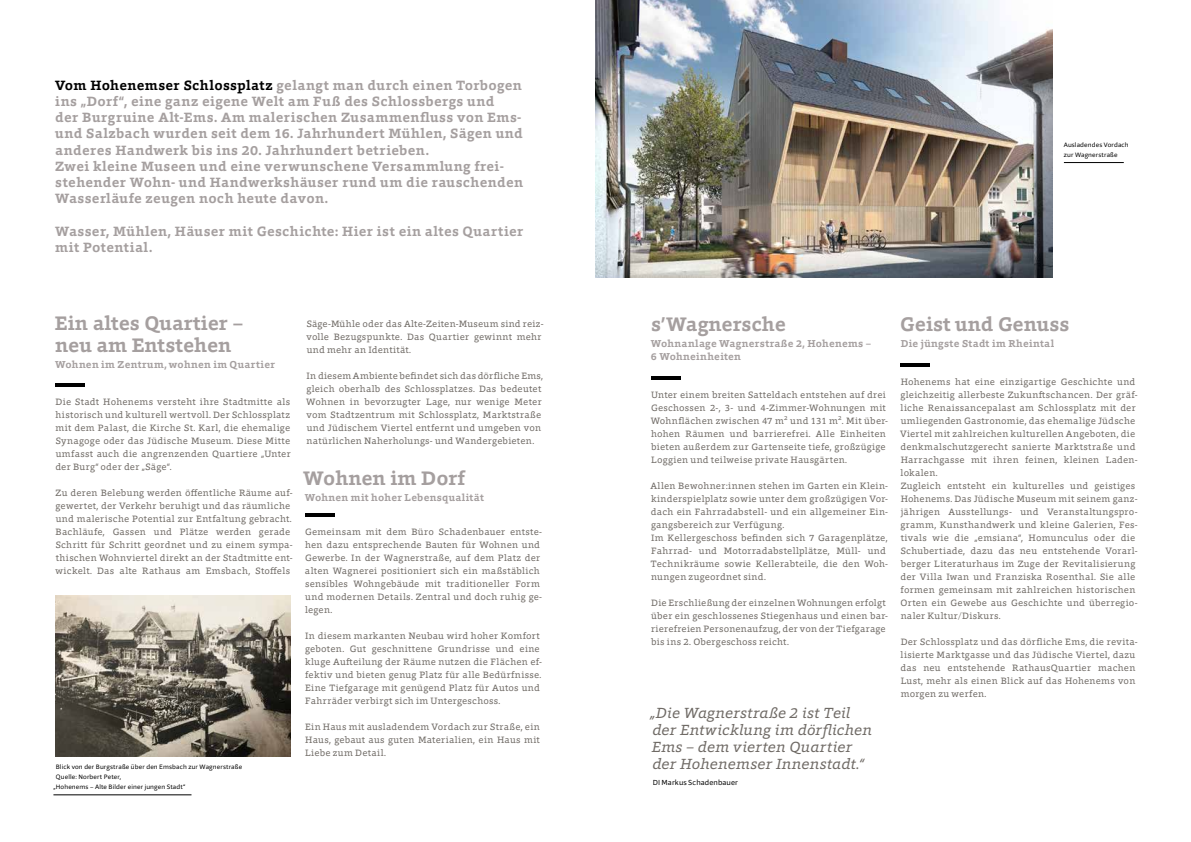
<style>
.page{position:relative;width:1191px;height:842px;background:#fff}
.page>*{position:absolute;margin:0;border:0;box-sizing:border-box;transform-origin:0 0}
.t1{font:700 20px/21.5px "Foro";color:#a59f9f}
.t2{font:italic 15px/17.2px "Foro";letter-spacing:.01em;color:#6f6a65}
.t3{font:700 13.8px/16.3px "Foro";letter-spacing:.03em;color:#a59f9f}
.t4{font:700 10.2px/13px "Foro";letter-spacing:.03em;color:#a59f9f}
.t5{font:9.4px/13px "Foro";letter-spacing:.03em;color:#6f6a65}
.t6{font:7.5px "Foro Sans";letter-spacing:.02em;color:#000}
.t7{font:6.5px/10px "Foro Sans";letter-spacing:.025em;color:#000}
.s1{color:#000}
</style>
<div class="page">
<hr style="left:55px;top:383px;width:30px;height:4px;background:#000">
<hr style="left:900px;top:364px;width:30px;height:3px;background:#000">
<img style="left:55px;top:595px;width:236px;height:162px">
<img style="left:595px;top:0;width:457px;height:278px">
<hr style="left:1064px;top:162px;width:59px;height:1px;background:#000">
<hr style="left:53px;top:795px;width:138px;height:1px;background:#000">
<hr style="left:305px;top:513px;width:29px;height:4px;background:#000">
<hr style="left:651px;top:376px;width:29px;height:4px;background:#000">
<p class="t3" style="left:55px;top:76px;width:469px"><span class="s1">Vom Hohenemser Schlossplatz</span> gelangt man durch einen Torbogen ins „Dorf“, eine ganz eigene Welt am Fuß des Schlossbergs und<br>der Burgruine Alt-Ems. Am malerischen Zusammenfluss von Ems&shy;und Salzbach wurden seit dem 16. Jahrhundert Mühlen, Sägen und anderes Handwerk bis ins 20. Jahrhundert betrieben.<br>Zwei kleine Museen und eine verwunschene Versammlung frei&shy;stehender Wohn- und Handwerkshäuser rund um die rauschenden Wasserläufe zeugen noch heute davon.</p>
<h3 class="t3" style="left:55px;top:223px;width:470px">Wasser, Mühlen, Häuser mit Geschichte: Hier ist ein altes Quartier mit Potential.</h3>
<h1 class="t1" style="left:55px;top:312px;width:190px">Ein altes Quartier – neu am Entstehen</h1>
<p class="t4" style="left:55px;top:357px;width:221px">Wohnen im Zentrum, wohnen im Quartier</p>
<p class="t5" style="left:55px;top:395px;width:237px;text-align:justify">Die Stadt Hohenems versteht ihre Stadtmitte als historisch und kulturell wertvoll. Der Schlossplatz mit dem Palast, die Kirche St. Karl, die ehemalige Synagoge oder das Jüdische Museum. Diese Mitte umfasst auch die angrenzenden Quartiere „Unter der Burg“ oder der „Säge“.</p>
<p class="t5" style="left:55px;top:486px;width:239px">Zu deren Belebung werden öffentliche Räume auf&shy;gewertet, der Verkehr beruhigt und das räumliche und malerische Potential zur Entfaltung gebracht.<br>Bachläufe, Gassen und Plätze werden gerade Schritt für Schritt geordnet und zu einem sympa&shy;thischen Wohnviertel direkt an der Stadtmitte ent&shy;wickelt. Das alte Rathaus am Emsbach, Stoffels</p>
<p class="t7" style="left:56px;top:761px;width:188px">Blick von der Burgstraße über den Emsbach zur Wagnerstraße</p>
<p class="t7" style="left:56px;top:771px;width:67px">Quelle: Norbert Peter,</p>
<p class="t7" style="left:53px;top:781px;width:133px">„Hohenems – Alte Bilder einer jungen Stadt“</p>
<p class="t5" style="left:306px;top:317px;width:239px">Säge-Mühle oder das Alte-Zeiten-Museum sind reiz&shy;volle Bezugspunkte. Das Quartier gewinnt mehr und mehr an Identität.</p>
<p class="t5" style="left:306px;top:369px;width:238px">In diesem Ambiente befindet sich das dörfliche Ems, gleich oberhalb des Schlossplatzes. Das bedeutet Wohnen in bevorzugter Lage, nur wenige Meter vom Stadtzentrum mit Schlossplatz, Marktstraße und Jüdischem Viertel entfernt und umgeben von natürlichen Naherholungs- und Wandergebieten.</p>
<h1 class="t1" style="left:303px;top:467px;width:163px">Wohnen im Dorf</h1>
<p class="t4" style="left:305px;top:490px;width:181px">Wohnen mit hoher Lebensqualität</p>
<p class="t5" style="left:305px;top:525px;width:239px">Gemeinsam mit dem Büro Schadenbauer entste&shy;hen dazu entsprechende Bauten für Wohnen und Gewerbe. In der Wagnerstraße, auf dem Platz der alten Wagnerei positioniert sich ein maßstäblich sensibles Wohngebäude mit traditioneller Form und modernen Details. Zentral und doch ruhig ge&shy;legen.</p>
<p class="t5" style="left:305px;top:629px;width:239px">In diesem markanten Neubau wird hoher Komfort geboten. Gut geschnittene Grundrisse und eine kluge Aufteilung der Räume nutzen die Flächen ef&shy;fektiv und bieten genug Platz für alle Bedürfnisse.<br>Eine Tiefgarage mit genügend Platz für Autos und Fahrräder verbirgt sich im Untergeschoss.</p>
<p class="t5" style="left:305px;top:720px;width:236px;text-align:justify">Ein Haus mit ausladendem Vordach zur Straße, ein Haus, gebaut aus guten Materialien, ein Haus mit Liebe zum Detail.</p>
<p class="t7" style="left:1063px;top:139px;width:66px">Ausladendes Vordach zur Wagnerstraße</p>
<h1 class="t1" style="left:651px;top:313px;width:136px">s’Wagnersche</h1>
<p class="t4" style="left:651px;top:337px;width:222px">Wohnanlage Wagnerstraße 2, Hohenems –<br>6 Wohneinheiten</p>
<p class="t5" style="left:651px;top:388px;width:239px">Unter einem breiten Satteldach entstehen auf drei Geschossen 2-, 3- und 4-Zimmer-Wohnungen mit Wohnflächen zwischen 47 m² und 131 m². Mit über&shy;hohen Räumen und barrierefrei. Alle Einheiten bieten außerdem zur Gartenseite tiefe, großzügige Loggien und teilweise private Hausgärten.</p>
<p class="t5" style="left:650px;top:479px;width:239px">Allen Bewohner:innen stehen im Garten ein Klein&shy;kinderspielplatz sowie unter dem großzügigen Vor&shy;dach ein Fahrradabstell- und ein allgemeiner Ein&shy;gangsbereich zur Verfügung.<br>Im Kellergeschoss befinden sich 7 Garagenplätze, Fahrrad- und Motorradabstellplätze, Müll- und Technikräume sowie Kellerabteile, die den Woh&shy;nungen zugeordnet sind.</p>
<p class="t5" style="left:651px;top:596px;width:238px">Die Erschließung der einzelnen Wohnungen erfolgt über ein geschlossenes Stiegenhaus und einen bar&shy;rierefreien Personenaufzug, der von der Tiefgarage bis ins 2. Obergeschoss reicht.</p>
<h2 class="t2" style="left:650px;top:704px;width:223px">„Die Wagnerstraße 2 ist Teil der Entwicklung im dörflichen<br>Ems – dem vierten Quartier der Hohenemser Innenstadt.“</h2>
<p class="t6" style="left:652px;top:778px;width:87px">DI Markus Schadenbauer</p>
<h1 class="t1" style="left:900px;top:313px;width:171px">Geist und Genuss</h1>
<p class="t4" style="left:900px;top:337px;width:155px">Die jüngste Stadt im Rheintal</p>
<p class="t5" style="left:900px;top:375px;width:239px">Hohenems hat eine einzigartige Geschichte und gleichzeitig allerbeste Zukunftschancen. Der gräf&shy;liche Renaissancepalast am Schlossplatz mit der umliegenden Gastronomie, das ehemalige Jüdsche Viertel mit zahlreichen kulturellen Angeboten, die denkmalschutzgerecht sanierte Marktstraße und Harrachgasse mit ihren feinen, kleinen Laden&shy;lokalen.<br>Zugleich entsteht ein kulturelles und geistiges Hohenems. Das Jüdische Museum mit seinem ganz&shy;jährigen Ausstellungs- und Veranstaltungspro&shy;gramm, Kunsthandwerk und kleine Galerien, Fes&shy;tivals wie die „emsiana“, Homunculus oder die Schubertiade, dazu das neu entstehende Vorarl&shy;berger Literaturhaus im Zuge der Revitalisierung der Villa Iwan und Franziska Rosenthal. Sie alle formen gemeinsam mit zahlreichen historischen Orten ein Gewebe aus Geschichte und überregio&shy;naler Kultur/Diskurs.</p>
<p class="t5" style="left:900px;top:635px;width:239px">Der Schlossplatz und das dörfliche Ems, die revita&shy;lisierte Marktgasse und das Jüdische Viertel, dazu das neu entstehende RathausQuartier machen Lust, mehr als einen Blick auf das Hohenems von morgen zu werfen.</p>
</div>
